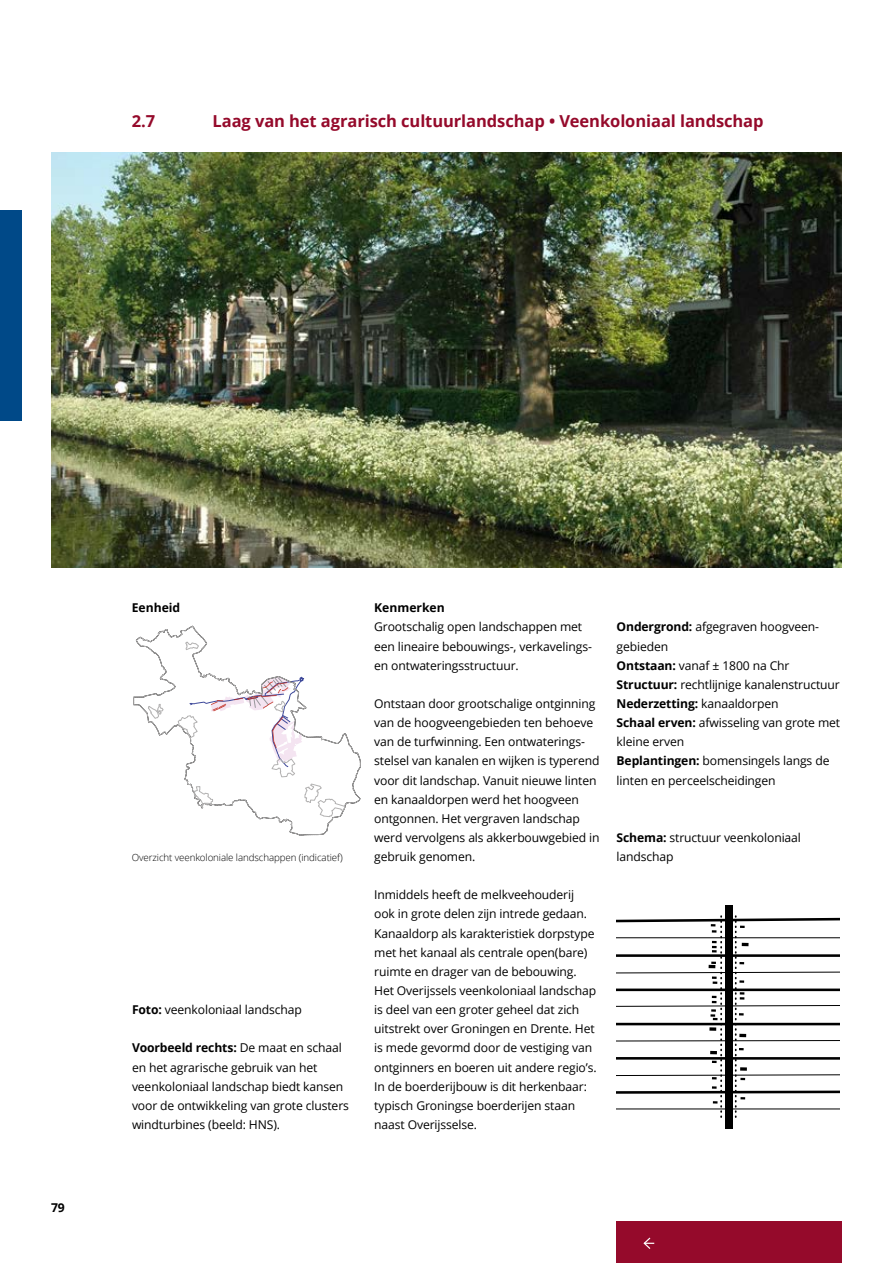
<style>
.page{position:relative;width:893px;height:1263px;background:#fff}
.page>*{position:absolute;margin:0;border:0;box-sizing:border-box;transform-origin:0 0}
.H3_Alineakop__rood{font:700 16.5px "Open Sans";letter-spacing:-.005em;color:#950a2b}
.Platte_tekst__3kolom{font:12.15px/19.2px "Open Sans";letter-spacing:-.01em;color:#000}
.H4_Tussenkop__zwart{font:700 12.15px "Open Sans";color:#000}
.t1{font:300 9.75px "Open Sans";letter-spacing:-.01em;color:#000}
.s1{font-weight:700}
</style>
<div class="page">
<div style="left:617px;top:1222px;width:225px;height:41px;background:#950a2b"></div>
<svg style="left:643px;top:1237px;width:11px;height:12px"></svg>
<div style="left:0;top:210px;width:21px;height:211px;background:#004988"></div>
<img style="left:51px;top:153px;width:791px;height:415px">
<svg style="left:133px;top:625px;width:228px;height:210px"></svg>
<svg style="left:193px;top:786px;width:20px;height:19px"></svg>
<svg style="left:304px;top:783px;width:41px;height:34px"></svg>
<svg style="left:148px;top:704px;width:16px;height:15px"></svg>
<svg style="left:185px;top:641px;width:14px;height:9px"></svg>
<svg style="left:178px;top:676px;width:126px;height:101px"></svg>
<svg style="left:617px;top:916px;width:223px;height:202px"></svg>
<div style="left:725px;top:906px;width:8px;height:223px;background:#000"></div>
<h3 class="H3_Alineakop__rood" style="left:132px;top:110px;width:25px">2.7</h3>
<h3 class="H3_Alineakop__rood" style="left:213px;top:110px;width:552px">Laag van het agrarisch cultuurlandschap • Veenkoloniaal landschap</h3>
<p class="H4_Tussenkop__zwart" style="left:51px;top:1199px;width:15px">79</p>
<h4 class="H4_Tussenkop__zwart" style="left:132px;top:599px;width:50px">Eenheid</h4>
<p class="t1" style="left:132px;top:851px;width:212px">Overzicht veenkoloniale landschappen (indicatief)</p>
<p class="Platte_tekst__3kolom" style="left:132px;top:1000px;width:171px"><span class="s1">Foto:</span> veenkoloniaal landschap</p>
<p class="Platte_tekst__3kolom" style="left:132px;top:1038px;width:218px"><span class="s1">Voorbeeld rechts:</span> De maat en schaal en het agrarische gebruik van het veenkoloniaal landschap biedt kansen voor de ontwikkeling van grote clusters windturbines (beeld: HNS).</p>
<h4 class="H4_Tussenkop__zwart" style="left:374px;top:599px;width:72px">Kenmerken</h4>
<p class="Platte_tekst__3kolom" style="left:374px;top:617px;width:219px">Grootschalig open landschappen met een lineaire bebouwings-, verkavelings&shy;en ontwateringsstructuur.</p>
<p class="Platte_tekst__3kolom" style="left:374px;top:694px;width:227px">Ontstaan door grootschalige ontginning van de hoogveengebieden ten behoeve van de turfwinning. Een ontwaterings&shy;stelsel van kanalen en wijken is typerend voor dit landschap. Vanuit nieuwe linten en kanaaldorpen werd het hoogveen ontgonnen. Het vergraven landschap werd vervolgens als akkerbouwgebied in gebruik genomen.</p>
<p class="Platte_tekst__3kolom" style="left:374px;top:885px;width:224px">Inmiddels heeft de melkveehouderij ook in grote delen zijn intrede gedaan.<br>Kanaaldorp als karakteristiek dorpstype met het kanaal als centrale open(bare) ruimte en drager van de bebouwing.<br>Het Overijssels veenkoloniaal landschap is deel van een groter geheel dat zich uitstrekt over Groningen en Drente. Het is mede gevormd door de vestiging van ontginners en boeren uit andere regio’s.<br>In de boerderijbouw is dit herkenbaar: typisch Groningse boerderijen staan naast Overijsselse.</p>
<p class="Platte_tekst__3kolom" style="left:617px;top:617px;width:225px"><span class="s1">Ondergrond:</span> afgegraven hoogveen&shy;gebieden<br><span class="s1">Ontstaan:</span> vanaf ± 1800 na Chr<br><span class="s1">Structuur:</span> rechtlijnige kanalenstructuur<br><span class="s1">Nederzetting:</span> kanaaldorpen<br><span class="s1">Schaal erven:</span> afwisseling van grote met kleine erven<br><span class="s1">Beplantingen:</span> bomensingels langs de linten en perceelscheidingen</p>
<p class="Platte_tekst__3kolom" style="left:617px;top:827px;width:186px"><span class="s1">Schema:</span> structuur veenkoloniaal landschap</p>
</div>
